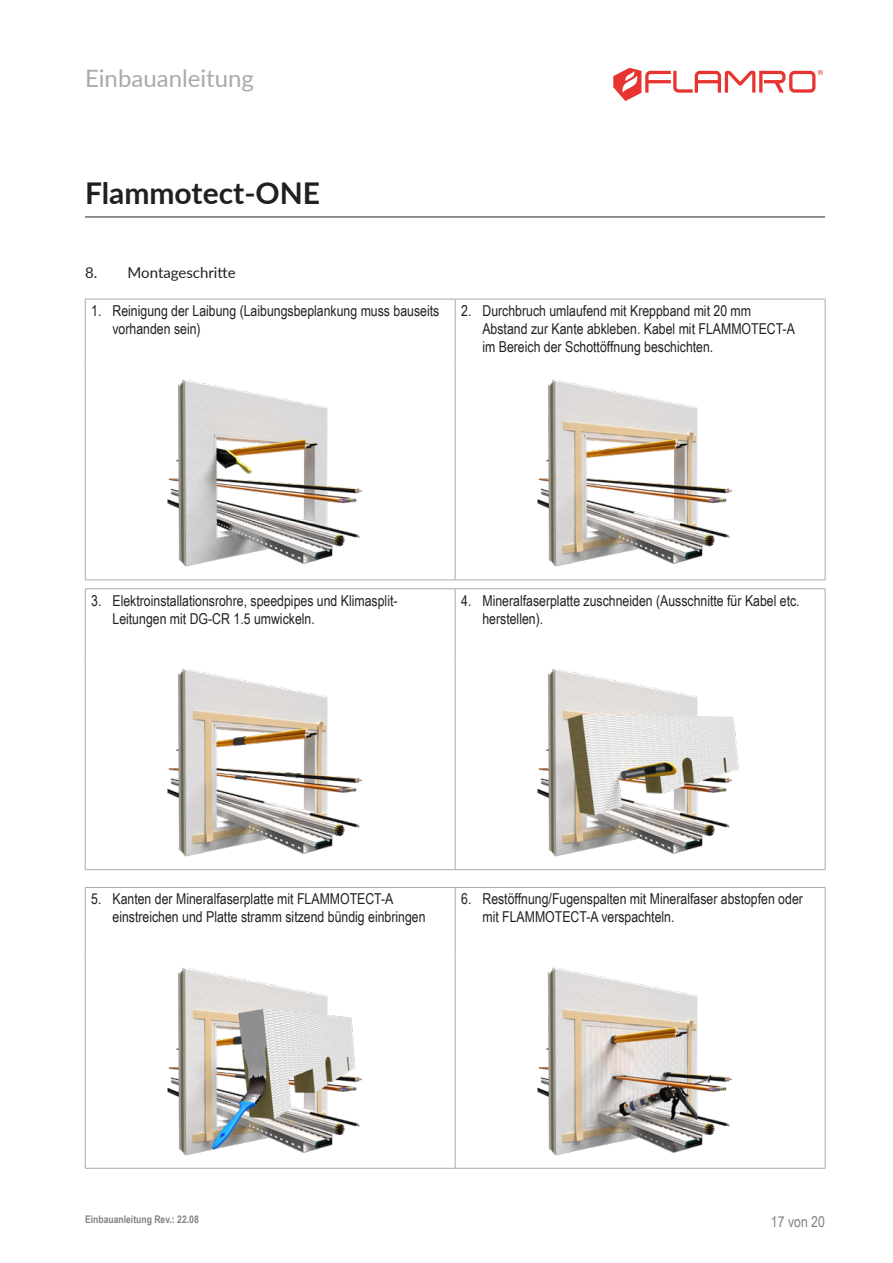
<style>
.page{position:relative;width:893px;height:1263px;background:#fff}
.page>*{position:absolute;margin:0;border:0;box-sizing:border-box;transform-origin:0 0}
.t1{font:700 30px "Lato";color:#231f20}
.t2{font:24px "Lato";color:#a8a9ad}
.t3{font:15px/18px "Arial Narrow";color:#231f20}
.t4{font:15px "Lato";color:#231f20}
.t5{font:15px "Arial Narrow";color:#808285}
.t6{font:700 10.5px "Arial Narrow";color:#808285}
</style>
<div class="page">
<hr style="left:85px;top:217px;width:740px;height:1px;background:#231f20">
<hr style="left:85px;top:367px;width:1px;height:213px;background:#a8a9ad">
<hr style="left:455px;top:367px;width:1px;height:213px;background:#a8a9ad">
<hr style="left:825px;top:367px;width:1px;height:213px;background:#a8a9ad">
<hr style="left:85px;top:299px;width:370px;height:1px;background:#a8a9ad">
<hr style="left:455px;top:299px;width:370px;height:1px;background:#a8a9ad">
<hr style="left:455px;top:299px;width:1px;height:68px;background:#a8a9ad">
<hr style="left:825px;top:299px;width:1px;height:68px;background:#a8a9ad">
<hr style="left:85px;top:299px;width:1px;height:68px;background:#a8a9ad">
<hr style="left:85px;top:580px;width:370px;height:1px;background:#a8a9ad">
<hr style="left:455px;top:580px;width:370px;height:1px;background:#a8a9ad">
<img style="left:164px;top:379px;width:212px;height:201px">
<img style="left:534px;top:379px;width:212px;height:201px">
<hr style="left:85px;top:657px;width:1px;height:212px;background:#a8a9ad">
<hr style="left:455px;top:657px;width:1px;height:212px;background:#a8a9ad">
<hr style="left:825px;top:657px;width:1px;height:212px;background:#a8a9ad">
<hr style="left:455px;top:869px;width:370px;height:1px;background:#a8a9ad">
<hr style="left:85px;top:589px;width:1px;height:68px;background:#a8a9ad">
<hr style="left:85px;top:588px;width:370px;height:1px;background:#a8a9ad">
<hr style="left:85px;top:869px;width:370px;height:1px;background:#a8a9ad">
<hr style="left:455px;top:588px;width:370px;height:1px;background:#a8a9ad">
<hr style="left:455px;top:589px;width:1px;height:68px;background:#a8a9ad">
<hr style="left:825px;top:589px;width:1px;height:68px;background:#a8a9ad">
<img style="left:167px;top:668px;width:195px;height:189px">
<img style="left:537px;top:668px;width:202px;height:189px">
<hr style="left:85px;top:955px;width:1px;height:213px;background:#a8a9ad">
<hr style="left:455px;top:955px;width:1px;height:213px;background:#a8a9ad">
<hr style="left:825px;top:955px;width:1px;height:213px;background:#a8a9ad">
<hr style="left:85px;top:1168px;width:370px;height:1px;background:#a8a9ad">
<hr style="left:455px;top:1168px;width:370px;height:1px;background:#a8a9ad">
<hr style="left:455px;top:887px;width:370px;height:1px;background:#a8a9ad">
<hr style="left:455px;top:888px;width:1px;height:67px;background:#a8a9ad">
<hr style="left:825px;top:888px;width:1px;height:67px;background:#a8a9ad">
<hr style="left:85px;top:887px;width:370px;height:1px;background:#a8a9ad">
<hr style="left:85px;top:888px;width:1px;height:67px;background:#a8a9ad">
<img style="left:164px;top:967px;width:212px;height:201px">
<img style="left:534px;top:967px;width:212px;height:201px">
<svg style="left:613px;top:68px;width:210px;height:33px"></svg>
<h2 class="t2" style="left:85px;top:61px;width:170px">Einbauanleitung</h2>
<h1 class="t1" style="left:85px;top:171px;width:237px">Flammotect-ONE</h1>
<p class="t4" style="left:85px;top:262px;width:152px">8. Montageschritte</p>
<p class="t3" style="left:112px;top:301px;width:328px;text-indent:-21px">1. Reinigung der Laibung (Laibungsbeplankung muss bauseits vorhanden sein)</p>
<p class="t3" style="left:482px;top:301px;width:314px;text-indent:-21px">2. Durchbruch umlaufend mit Kreppband mit 20 mm<br>Abstand zur Kante abkleben. Kabel mit FLAMMOTECT-A im Bereich der Schottöffnung beschichten.</p>
<p class="t3" style="left:112px;top:591px;width:287px;text-indent:-21px">3. Elektroinstallationsrohre, speedpipes und Klimasplit-<br>Leitungen mit DG-CR 1.5 umwickeln.</p>
<p class="t3" style="left:482px;top:591px;width:319px;text-indent:-21px">4. Mineralfaserplatte zuschneiden (Ausschnitte für Kabel etc. herstellen).</p>
<p class="t3" style="left:112px;top:889px;width:315px;text-indent:-21px">5. Kanten der Mineralfaserplatte mit FLAMMOTECT-A einstreichen und Platte stramm sitzend bündig einbringen</p>
<p class="t3" style="left:482px;top:889px;width:322px;text-indent:-21px">6. Restöffnung/Fugenspalten mit Mineralfaser abstopfen oder mit FLAMMOTECT-A verspachteln.</p>
<p class="t6" style="left:85px;top:1212px;width:115px">Einbauanleitung Rev.: 22.08</p>
<p class="t5" style="left:771px;top:1210px;width:56px">17 von 20</p>
</div>
